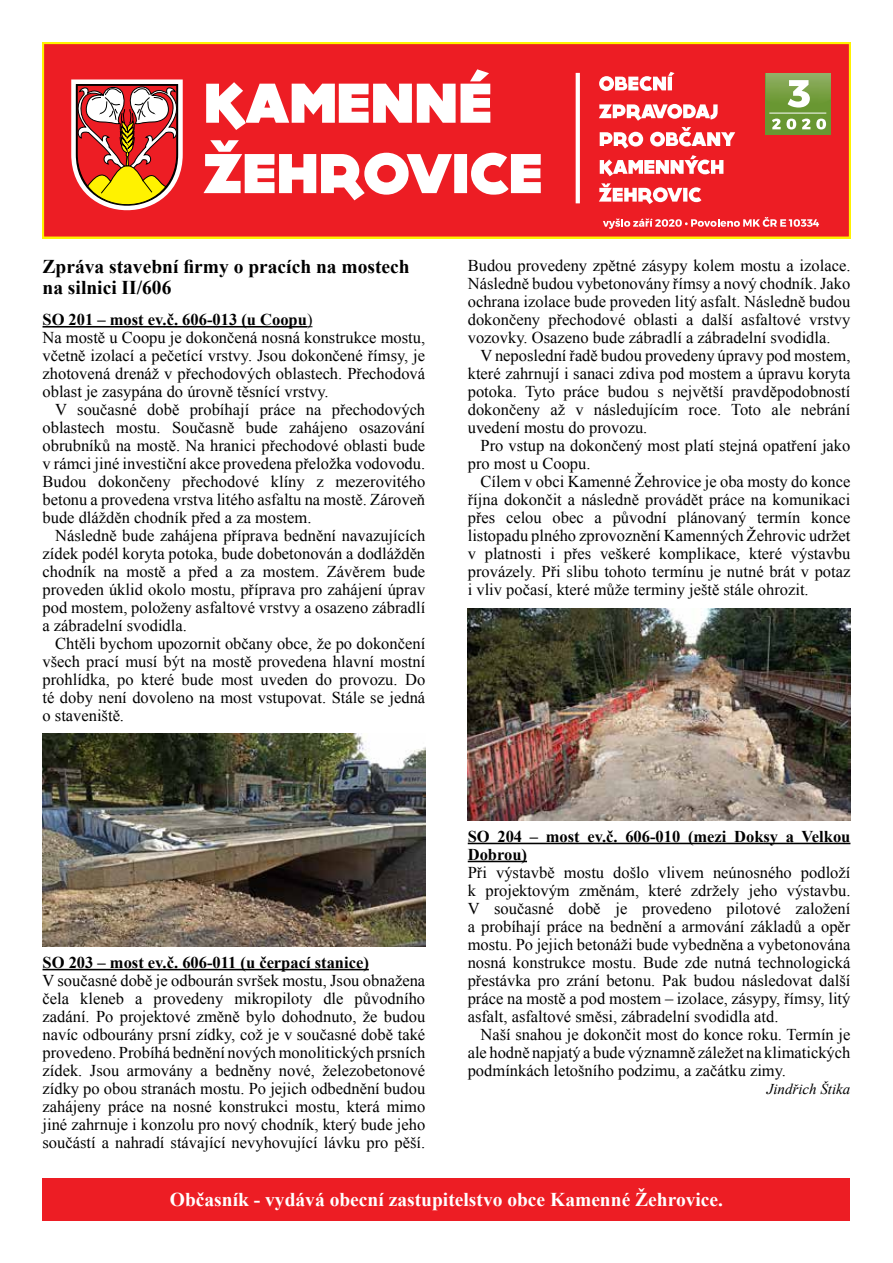
<style>
.page{position:relative;width:893px;height:1263px;background:#fff}
.page>*{position:absolute;margin:0;border:0;box-sizing:border-box;transform-origin:0 0}
.t1{font:700 19.5px "Times New Roman";color:#fff}
.t2{font:700 19.5px/21.6px "Times New Roman";color:#000}
.t3{font:16.5px/18px "Times New Roman";color:#000;text-align:justify}
.t4{font:700 16.5px/18px "Times New Roman";color:#000}
.t5{font:italic 15px "Times New Roman";color:#000}
.s1{font-weight:700}
</style>
<div class="page">
<div style="left:43px;top:1178px;width:807px;height:42px;background:#ed1d24"></div>
<div style="left:43px;top:43px;width:807px;height:195px;background:#ed1d24"></div>
<svg style="left:576px;top:73px;width:4px;height:130px"></svg>
<svg style="left:69px;top:77px;width:116px;height:149px"></svg>
<div style="left:766px;top:73px;width:65px;height:61px;background:#699732"></div>
<img style="left:766px;top:73px;width:65px;height:32px">
<svg style="left:788px;top:80px;width:22px;height:28px"></svg>
<hr style="left:769px;top:113px;width:57px;height:1px;background:#fff">
<svg style="left:772px;top:119px;width:24px;height:10px"></svg>
<svg style="left:802px;top:119px;width:8px;height:10px"></svg>
<svg style="left:816px;top:119px;width:10px;height:10px"></svg>
<svg style="left:203px;top:69px;width:338px;height:131px"></svg>
<svg style="left:599px;top:72px;width:136px;height:132px"></svg>
<svg style="left:603px;top:217px;width:216px;height:12px"></svg>
<hr style="left:43px;top:326px;width:264px;height:2px;background:#000">
<hr style="left:43px;top:969px;width:326px;height:1px;background:#000">
<hr style="left:468px;top:843px;width:382px;height:1px;background:#000">
<hr style="left:468px;top:861px;width:59px;height:1px;background:#000">
<img style="left:43px;top:733px;width:382px;height:213px">
<img style="left:468px;top:608px;width:382px;height:213px">
<p class="t2" style="left:43px;top:255px;width:369px">Zpráva stavební firmy o pracích na mostech na silnici II/606</p>
<p class="t3" style="left:43px;top:310px;width:384px;text-align:left"><span class="s1">SO 201 – most ev.č. 606-013 (u Coopu</span>)<br>Na mostě u Coopu je dokončená nosná konstrukce mostu, včetně izolací a pečetící vrstvy. Jsou dokončené římsy, je zhotovená drenáž v přechodových oblastech. Přechodová oblast je zasypána do úrovně těsnící vrstvy.</p>
<p class="t3" style="left:43px;top:400px;width:384px;text-indent:13px">V současné době probíhají práce na přechodových oblastech mostu. Současně bude zahájeno osazování obrubníků na mostě. Na hranici přechodové oblasti bude v rámci jiné investiční akce provedena přeložka vodovodu.<br>Budou dokončeny přechodové klíny z mezerovitého betonu a provedena vrstva litého asfaltu na mostě. Zároveň bude dlážděn chodník před a za mostem.</p>
<p class="t3" style="left:43px;top:526px;width:384px;text-indent:13px">Následně bude zahájena příprava bednění navazujících zídek podél koryta potoka, bude dobetonován a dodlážděn chodník na mostě a před a za mostem. Závěrem bude proveden úklid okolo mostu, příprava pro zahájení úprav pod mostem, položeny asfaltové vrstvy a osazeno zábradlí a zábradelní svodidla.</p>
<p class="t3" style="left:43px;top:634px;width:384px;text-indent:13px">Chtěli bychom upozornit občany obce, že po dokončení všech prací musí být na mostě provedena hlavní mostní prohlídka, po které bude most uveden do provozu. Do té doby není dovoleno na most vstupovat. Stále se jedná o staveniště.</p>
<p class="t3" style="left:468px;top:256px;width:384px">Budou provedeny zpětné zásypy kolem mostu a izolace.<br>Následně budou vybetonovány římsy a nový chodník. Jako ochrana izolace bude proveden litý asfalt. Následně budou dokončeny přechodové oblasti a další asfaltové vrstvy vozovky. Osazeno bude zábradlí a zábradelní svodidla.</p>
<p class="t3" style="left:468px;top:346px;width:384px;text-indent:13px">V neposlední řadě budou provedeny úpravy pod mostem, které zahrnují i sanaci zdiva pod mostem a úpravu koryta potoka. Tyto práce budou s největší pravděpodobností dokončeny až v následujícím roce. Toto ale nebrání uvedení mostu do provozu.</p>
<p class="t3" style="left:468px;top:436px;width:384px;text-indent:13px">Pro vstup na dokončený most platí stejná opatření jako pro most u Coopu.</p>
<p class="t3" style="left:468px;top:472px;width:384px;text-indent:13px">Cílem v obci Kamenné Žehrovice je oba mosty do konce října dokončit a následně provádět práce na komunikaci přes celou obec a původní plánovaný termín konce listopadu plného zprovoznění Kamenných Žehrovic udržet v platnosti i přes veškeré komplikace, které výstavbu provázely. Při slibu tohoto termínu je nutné brát v potaz i vliv počasí, které může terminy ještě stále ohrozit.</p>
<p class="t4" style="left:43px;top:953px;width:328px">SO 203 – most ev.č. 606-011 (u čerpací stanice)</p>
<p class="t3" style="left:43px;top:971px;width:384px">V současné době je odbourán svršek mostu, Jsou obnažena čela kleneb a provedeny mikropiloty dle původního zadání. Po projektové změně bylo dohodnuto, že budou navíc odbourány prsní zídky, což je v současné době také provedeno. Probíhá bednění nových monolitických prsních zídek. Jsou armovány a bedněny nové, železobetonové zídky po obou stranách mostu. Po jejich odbednění budou zahájeny práce na nosné konstrukci mostu, která mimo jiné zahrnuje i konzolu pro nový chodník, který bude jeho součástí a nahradí stávající nevyhovující lávku pro pěší.</p>
<p class="t4" style="left:468px;top:827px;width:384px">SO 204 – most ev.č. 606-010 (mezi Doksy a Velkou<br>Dobrou)</p>
<p class="t3" style="left:468px;top:863px;width:384px">Při výstavbě mostu došlo vlivem neúnosného podloží k projektovým změnám, které zdržely jeho výstavbu.<br>V současné době je provedeno pilotové založení a probíhají práce na bednění a armování základů a opěr mostu. Po jejich betonáži bude vybedněna a vybetonována nosná konstrukce mostu. Bude zde nutná technologická přestávka pro zrání betonu. Pak budou následovat další práce na mostě a pod mostem – izolace, zásypy, římsy, litý asfalt, asfaltové směsi, zábradelní svodidla atd.</p>
<p class="t3" style="left:468px;top:1025px;width:384px;text-indent:13px">Naší snahou je dokončit most do konce roku. Termín je ale hodně napjatý a bude významně záležet na klimatických podmínkách letošního podzimu, a začátku zimy.</p>
<p class="t5" style="left:767px;top:1078px;width:85px">Jindřich Štika</p>
<p class="t1" style="left:170px;top:1186px;width:555px">Občasník - vydává obecní zastupitelstvo obce Kamenné Žehrovice.</p>
</div>
